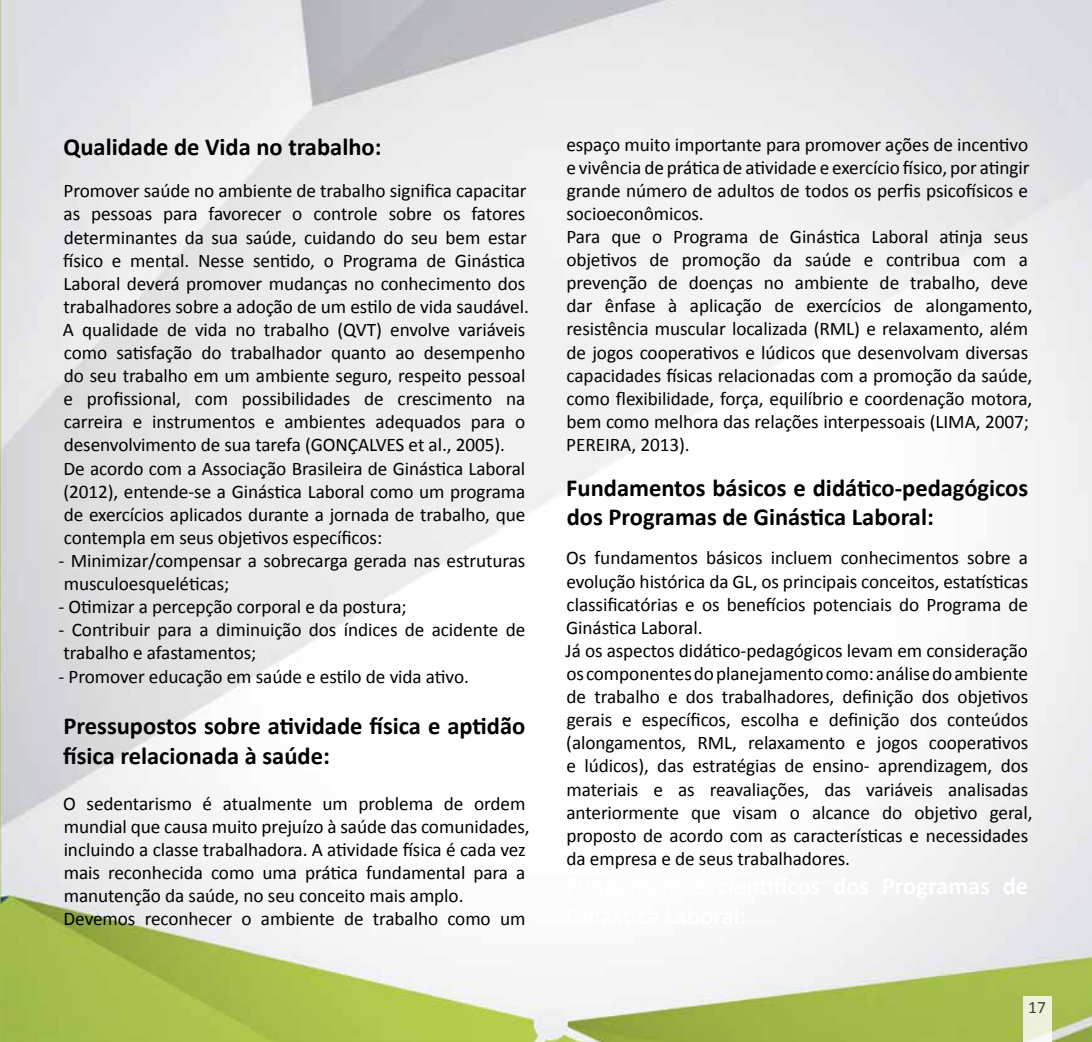
<style>
.page{position:relative;width:1092px;height:1042px;background:#fff}
.page>*{position:absolute;margin:0;border:0;box-sizing:border-box;transform-origin:0 0}
.t1{font:700 24.5px/29.4px "Calibri";color:#000}
.t2{font:19.25px/23.1px "Calibri";letter-spacing:-.005em;color:#000}
.t3{font:17.5px "Calibri";color:#414042}
</style>
<div class="page">
<img style="left:0;top:0;width:1091px;height:1042px">
<svg style="left:1023px;top:996px;width:28px;height:46px"></svg>
<p class="t1" style="left:64px;top:132px;width:319px">Qualidade de Vida no trabalho:</p>
<p class="t2" style="left:63px;top:179px;width:467px">Promover saúde no ambiente de trabalho significa capacitar as pessoas para favorecer o controle sobre os fatores determinantes da sua saúde, cuidando do seu bem estar físico e mental. Nesse sentido, o Programa de Ginástica Laboral deverá promover mudanças no conhecimento dos trabalhadores sobre a adoção de um estilo de vida saudável.<br>A qualidade de vida no trabalho (QVT) envolve variáveis como satisfação do trabalhador quanto ao desempenho do seu trabalho em um ambiente seguro, respeito pessoal e profissional, com possibilidades de crescimento na carreira e instrumentos e ambientes adequados para o desenvolvimento de sua tarefa (GONÇALVES et al., 2005).<br>De acordo com a Associação Brasileira de Ginástica Laboral (2012), entende-se a Ginástica Laboral como um programa de exercícios aplicados durante a jornada de trabalho, que contempla em seus objetivos específicos:</p>
<p class="t2" style="left:59px;top:549px;width:468px">- Minimizar/compensar a sobrecarga gerada nas estruturas musculoesqueléticas;</p>
<p class="t2" style="left:59px;top:595px;width:349px">- Otimizar a percepção corporal e da postura;</p>
<p class="t2" style="left:59px;top:618px;width:468px">- Contribuir para a diminuição dos índices de acidente de trabalho e afastamentos;</p>
<p class="t2" style="left:59px;top:664px;width:412px">- Promover educação em saúde e estilo de vida ativo.</p>
<p class="t1" style="left:63px;top:711px;width:463px">Pressupostos sobre atividade física e aptidão física relacionada à saúde:</p>
<p class="t2" style="left:63px;top:792px;width:468px">O sedentarismo é atualmente um problema de ordem mundial que causa muito prejuízo à saúde das comunidades, incluindo a classe trabalhadora. A atividade física é cada vez mais reconhecida como uma prática fundamental para a manutenção da saúde, no seu conceito mais amplo.<br>Devemos reconhecer o ambiente de trabalho como um</p>
<p class="t2" style="left:566px;top:133px;width:467px">espaço muito importante para promover ações de incentivo e vivência de prática de atividade e exercício físico, por atingir grande número de adultos de todos os perfis psicofísicos e socioeconômicos.<br>Para que o Programa de Ginástica Laboral atinja seus objetivos de promoção da saúde e contribua com a prevenção de doenças no ambiente de trabalho, deve dar ênfase à aplicação de exercícios de alongamento, resistência muscular localizada (RML) e relaxamento, além de jogos cooperativos e lúdicos que desenvolvam diversas capacidades físicas relacionadas com a promoção da saúde, como flexibilidade, força, equilíbrio e coordenação motora, bem como melhora das relações interpessoais (LIMA, 2007; PEREIRA, 2013).</p>
<p class="t1" style="left:566px;top:473px;width:463px">Fundamentos básicos e didático-pedagógicos dos Programas de Ginástica Laboral:</p>
<p class="t2" style="left:565px;top:546px;width:468px">Os fundamentos básicos incluem conhecimentos sobre a evolução histórica da GL, os principais conceitos, estatísticas classificatórias e os benefícios potenciais do Programa de Ginástica Laboral.<br>Já os aspectos didático-pedagógicos levam em consideração os componentes do planejamento como: análise do ambiente de trabalho e dos trabalhadores, definição dos objetivos gerais e específicos, escolha e definição dos conteúdos (alongamentos, RML, relaxamento e jogos cooperativos e lúdicos), das estratégias de ensino- aprendizagem, dos materiais e as reavaliações, das variáveis analisadas anteriormente que visam o alcance do objetivo geral, proposto de acordo com as características e necessidades da empresa e de seus trabalhadores.</p>
<p class="t3" style="left:1028px;top:996px;width:19px">17</p>
</div>
